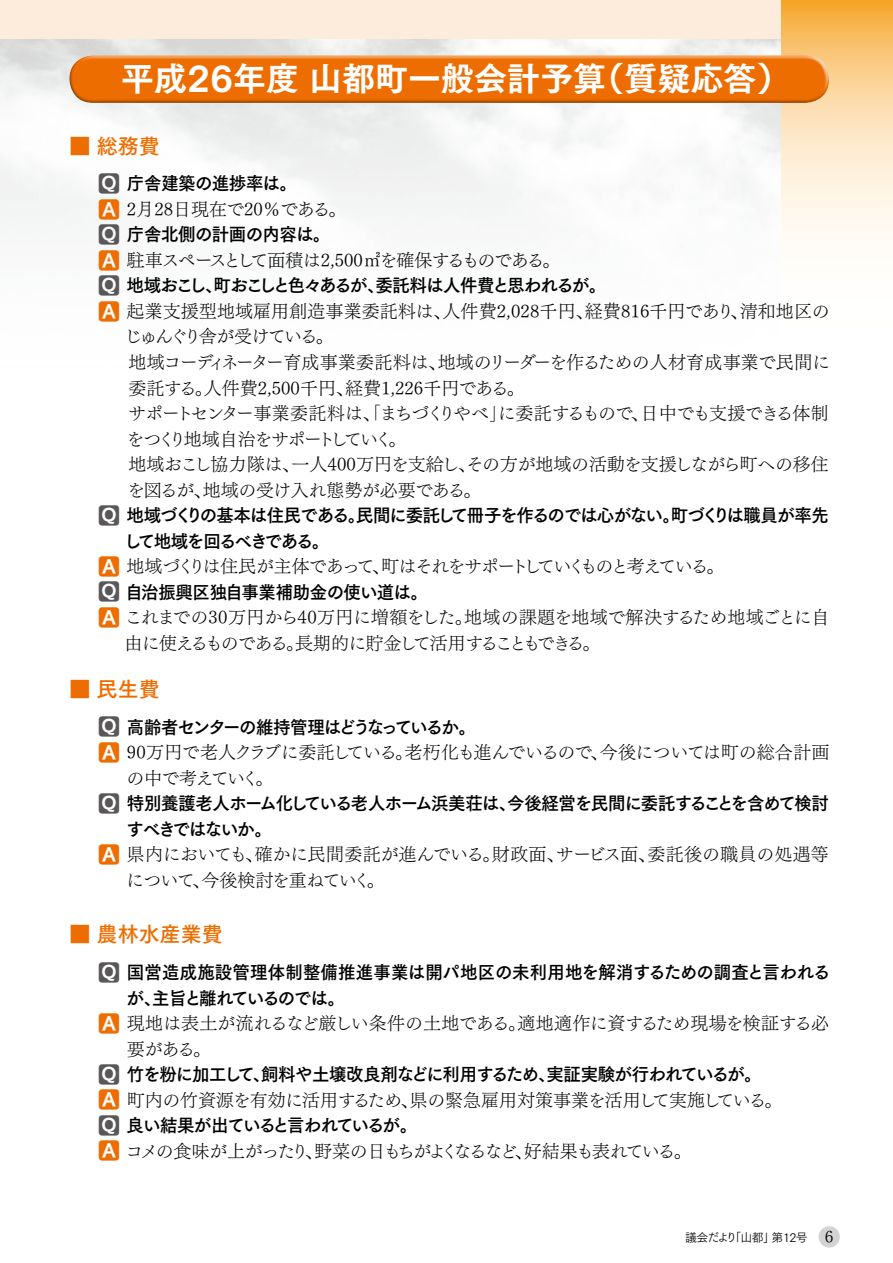
<style>
.page{position:relative;width:893px;height:1263px;background:#fff}
.page>*{position:absolute;margin:0;border:0;box-sizing:border-box;transform-origin:0 0}
.t1{font:33px "Tsuku Go Pro E";color:#fff}
.t2{font:22.5px "Tsuku Go Pro B";color:#595757}
.t3{font:22.5px "Tsuku Go Pro B";color:#ed6d00}
.t4{font:21px "Tsuku Go Pro B";color:#ed6d00}
.t5{font:18px/25.5px "Tsuku Min Pr 5 L";letter-spacing:-.03em;color:#000}
.t6{font:18px "Tsuku Go Pro B";letter-spacing:-.05em;color:#000}
.t7{font:18px/25.5px "Tsuku Min Pr 5 L";letter-spacing:-.01em;color:#000}
.t8{font:18px "Tsuku Min Pr 5 L";letter-spacing:-.1em;color:#000}
.t9{font:18px "Tsuku Min Pr 5 L";letter-spacing:-.07em;color:#000}
.t10{font:18px/25.5px "Tsuku Min Pr 5 L";letter-spacing:-.055em;color:#000}
.t11{font:18px "Tsuku Min Pr 5 L";letter-spacing:.005em;color:#000}
.t12{font:18px "Tsuku Go Pro B";letter-spacing:.01em;color:#000}
.t13{font:18px "Tsuku Min Pr 5 L";color:#000}
.t14{font:18px "Tsuku Go Pro B";letter-spacing:-.08em;color:#000}
.t15{font:18px/25.5px "Tsuku Min Pr 5 L";letter-spacing:-.09em;color:#000}
.t16{font:18px "Tsuku Go Pro B";letter-spacing:-.105em;color:#000}
.t17{font:18px "Tsuku Go Pro B";letter-spacing:-.025em;color:#000}
.t18{font:18px "Tsuku Min Pr 5 L";letter-spacing:-.05em;color:#000}
.t19{font:18px "Tsuku Min Pr 5 L";letter-spacing:-.12em;color:#000}
.t20{font:18px "Tsuku Go Pro B";letter-spacing:-.09em;color:#000}
.t21{font:18px "Tsuku Go Pro B";letter-spacing:-.1em;color:#000}
.t22{font:18px "Tsuku Go Pro B";letter-spacing:-.03em;color:#000}
.t23{font:18px "Tsuku Go Pro B";letter-spacing:-.02em;color:#000}
.t24{font:18px "Tsuku Min Pr 5 L";letter-spacing:.015em;color:#000}
.t25{font:16.5px "Tsuku Min Pro L";color:#000}
.t26{font:12px "Tsuku Go Pro R";letter-spacing:-.05em;color:#000}
</style>
<div class="page">
<div style="left:0;top:0;width:893px;height:38px;background:#fdecdb"></div>
<svg style="left:781px;top:0;width:112px;height:280px"></svg>
<div style="left:73px;top:54px;width:757px;height:45px;background:#fff;opacity:.75"></div>
<div style="left:67px;top:56px;width:762px;height:49px;background:#000;opacity:.75"></div>
<div style="left:819px;top:1226px;width:21px;height:21px;background:#d3d3d4;border-radius:50%"></div>
<h1 class="t1" style="left:592px;top:49px;width:199px">（質疑応答(</h1>
<h1 class="t1" style="left:121px;top:49px;width:486px">平成26年度山都町一般会計予算</h1>
<p class="t4" style="left:69px;top:128px;width:92px">■ 総務費</p>
<p class="t2" style="left:98px;top:164px;width:24px">Q</p>
<p class="t23" style="left:127px;top:168px;width:171px">庁舎建築の進捗率は。</p>
<p class="t3" style="left:98px;top:190px;width:24px">A</p>
<p class="t13" style="left:127px;top:193px;width:221px">月2 28日現在で20％である。</p>
<p class="t2" style="left:98px;top:215px;width:24px">Q</p>
<p class="t22" style="left:127px;top:219px;width:205px">庁舎北側の計画の内容は。</p>
<p class="t3" style="left:98px;top:241px;width:24px">A</p>
<p class="t9" style="left:127px;top:244px;width:435px">駐車スペースとして面積は2,500㎡を確保するものである。</p>
<p class="t2" style="left:98px;top:266px;width:24px">Q</p>
<p class="t6" style="left:127px;top:270px;width:481px">地域おこし町おこしと色々あるが委託料は人件費と思われるが。</p>
<p class="t6" style="left:205px;top:270px;width:19px">、</p>
<p class="t6" style="left:367px;top:270px;width:19px">、</p>
<p class="t3" style="left:98px;top:292px;width:24px">A</p>
<p class="t11" style="left:442px;top:295px;width:153px">人件費2,028千円、</p>
<p class="t11" style="left:585px;top:295px;width:246px">経費816千円であり清和地区の</p>
<p class="t11" style="left:127px;top:295px;width:326px">起業支援型地域雇用創造事業委託料は、</p>
<p class="t5" style="left:731px;top:296px;width:19px">、</p>
<p class="t19" style="left:124px;top:321px;width:211px">じゅんぐり舎が受けている。</p>
<p class="t5" style="left:438px;top:347px;width:394px">地域のリーダーを作るための人材育成事業で民間に</p>
<p class="t7" style="left:345px;top:347px;width:181px;text-indent:-217px">地域コーディネーター育成事業委託料は、<br>経費1,226千円である。</p>
<p class="t13" style="left:128px;top:372px;width:227px">委託する人件費2,500千円、</p>
<p class="t5" style="left:195px;top:373px;width:19px">。</p>
<p class="t2" style="left:98px;top:496px;width:24px">Q</p>
<p class="t15" style="left:388px;top:398px;width:120px;text-indent:-260px">サポートセンター事業委託料は、「まちづくりやべ」。</p>
<p class="t5" style="left:498px;top:398px;width:332px">に委託するもので日中でも支援できる体制</p>
<p class="t5" style="left:631px;top:398px;width:19px">、</p>
<p class="t10" style="left:291px;top:424px;width:539px;text-indent:-165px">をつくり地域自治をサポートしていく<br>一人400万円を支給しその方が地域の活動を支援しながら町への移住</p>
<p class="t5" style="left:203px;top:449px;width:280px;text-indent:-74px">地域おこし協力隊は、<br>地域の受け入れ態勢が必要である。</p>
<p class="t5" style="left:458px;top:449px;width:19px">、</p>
<p class="t5" style="left:127px;top:475px;width:86px">を図るが、</p>
<p class="t6" style="left:127px;top:500px;width:704px">地域づくりの基本は住民である民間に委託して冊子を作るのでは心がない町づくりは職員が率先</p>
<p class="t6" style="left:348px;top:500px;width:19px">。</p>
<p class="t6" style="left:662px;top:500px;width:19px">。</p>
<p class="t3" style="left:98px;top:547px;width:24px">A</p>
<p class="t20" style="left:124px;top:525px;width:207px">して地域を回るべきである。</p>
<p class="t8" style="left:127px;top:550px;width:599px">地域づくりは住民が主体であって町はそれをサポートしていくものと考えている。</p>
<p class="t5" style="left:372px;top:551px;width:19px">、</p>
<p class="t2" style="left:98px;top:572px;width:24px">Q</p>
<p class="t17" style="left:125px;top:576px;width:304px">自治振興区独自事業補助金の使い道は。</p>
<p class="t3" style="left:98px;top:598px;width:24px">A</p>
<p class="t7" style="left:125px;top:602px;width:350px">これまでの30万円から40万円に増額をした。</p>
<p class="t7" style="left:464px;top:602px;width:367px">地域の課題を地域で解決するため地域ごとに自</p>
<p class="t9" style="left:125px;top:627px;width:477px">由に使えるものである長期的に貯金して活用することもできる。</p>
<p class="t5" style="left:286px;top:628px;width:19px">。</p>
<p class="t4" style="left:69px;top:671px;width:92px">■ 民生費</p>
<p class="t2" style="left:98px;top:707px;width:24px">Q</p>
<p class="t16" style="left:127px;top:711px;width:350px">高齢者センターの維持管理はどうなっているか。</p>
<p class="t3" style="left:98px;top:733px;width:24px">A</p>
<p class="t5" style="left:127px;top:737px;width:704px">90万円で老人クラブに委託している老朽化も進んでいるので今後については町の総合計画</p>
<p class="t5" style="left:395px;top:737px;width:19px">。</p>
<p class="t5" style="left:591px;top:737px;width:19px">、</p>
<p class="t2" style="left:98px;top:784px;width:24px">Q</p>
<p class="t9" style="left:127px;top:762px;width:134px">の中で考えていく</p>
<p class="t6" style="left:127px;top:788px;width:703px">特別養護老人ホーム化している老人ホーム浜美荘は今後経営を民間に委託することを含めて検討</p>
<p class="t5" style="left:255px;top:763px;width:19px">。</p>
<p class="t6" style="left:499px;top:788px;width:19px">、</p>
<p class="t14" style="left:126px;top:813px;width:147px">すべきではないか。</p>
<p class="t3" style="left:98px;top:835px;width:24px">A</p>
<p class="t24" style="left:648px;top:838px;width:183px">委託後の職員の処遇等</p>
<p class="t5" style="left:127px;top:839px;width:439px">県内においても確かに民間委託が進んでいる財政面、</p>
<p class="t5" style="left:556px;top:839px;width:102px">サービス面、</p>
<p class="t5" style="left:483px;top:839px;width:19px">。</p>
<p class="t5" style="left:245px;top:839px;width:19px">、</p>
<p class="t18" style="left:126px;top:864px;width:246px">について今後検討を重ねていく</p>
<p class="t5" style="left:367px;top:865px;width:19px">。</p>
<p class="t5" style="left:192px;top:865px;width:19px">、</p>
<p class="t4" style="left:69px;top:916px;width:155px">■ 農林水産業費</p>
<p class="t2" style="left:98px;top:953px;width:24px">Q</p>
<p class="t3" style="left:98px;top:1004px;width:24px">A</p>
<p class="t2" style="left:98px;top:1055px;width:24px">Q</p>
<p class="t3" style="left:98px;top:1080px;width:24px">A</p>
<p class="t2" style="left:98px;top:1106px;width:24px">Q</p>
<p class="t3" style="left:98px;top:1131px;width:24px">A</p>
<p class="t12" style="left:127px;top:957px;width:705px">国営造成施設管理体制整備推進事業は開パ地区の未利用地を解消するための調査と言われる</p>
<p class="t21" style="left:127px;top:982px;width:220px">が主旨と離れているのでは。</p>
<p class="t6" style="left:144px;top:982px;width:19px">、</p>
<p class="t5" style="left:127px;top:1008px;width:703px">現地は表土が流れるなど厳しい条件の土地である適地適作に資するため現場を検証する必</p>
<p class="t5" style="left:508px;top:1008px;width:19px">。</p>
<p class="t5" style="left:127px;top:1034px;width:86px">要がある。</p>
<p class="t6" style="left:127px;top:1059px;width:636px">竹を粉に加工して飼料や土壌改良剤などに利用するため実証実験が行われているが。</p>
<p class="t6" style="left:253px;top:1059px;width:19px">、</p>
<p class="t6" style="left:538px;top:1059px;width:19px">、</p>
<p class="t5" style="left:127px;top:1085px;width:657px">町内の竹資源を有効に活用するため県の緊急雇用対策事業を活用して実施している。</p>
<p class="t5" style="left:401px;top:1085px;width:19px">、</p>
<p class="t14" style="left:127px;top:1110px;width:292px">良い結果が出ていると言われているが。</p>
<p class="t8" style="left:125px;top:1135px;width:568px">コメの食味が上がったり野菜の日もちがよくなるなど好結果も表れている。</p>
<p class="t5" style="left:305px;top:1136px;width:19px">、</p>
<p class="t5" style="left:515px;top:1136px;width:19px">、</p>
<p class="t26" style="left:729px;top:1227px;width:48px">「山都」</p>
<p class="t26" style="left:772px;top:1227px;width:38px">第12号</p>
<p class="t26" style="left:685px;top:1227px;width:54px">議会だより</p>
<p class="t25" style="left:825px;top:1222px;width:10px">6</p>
</div>
